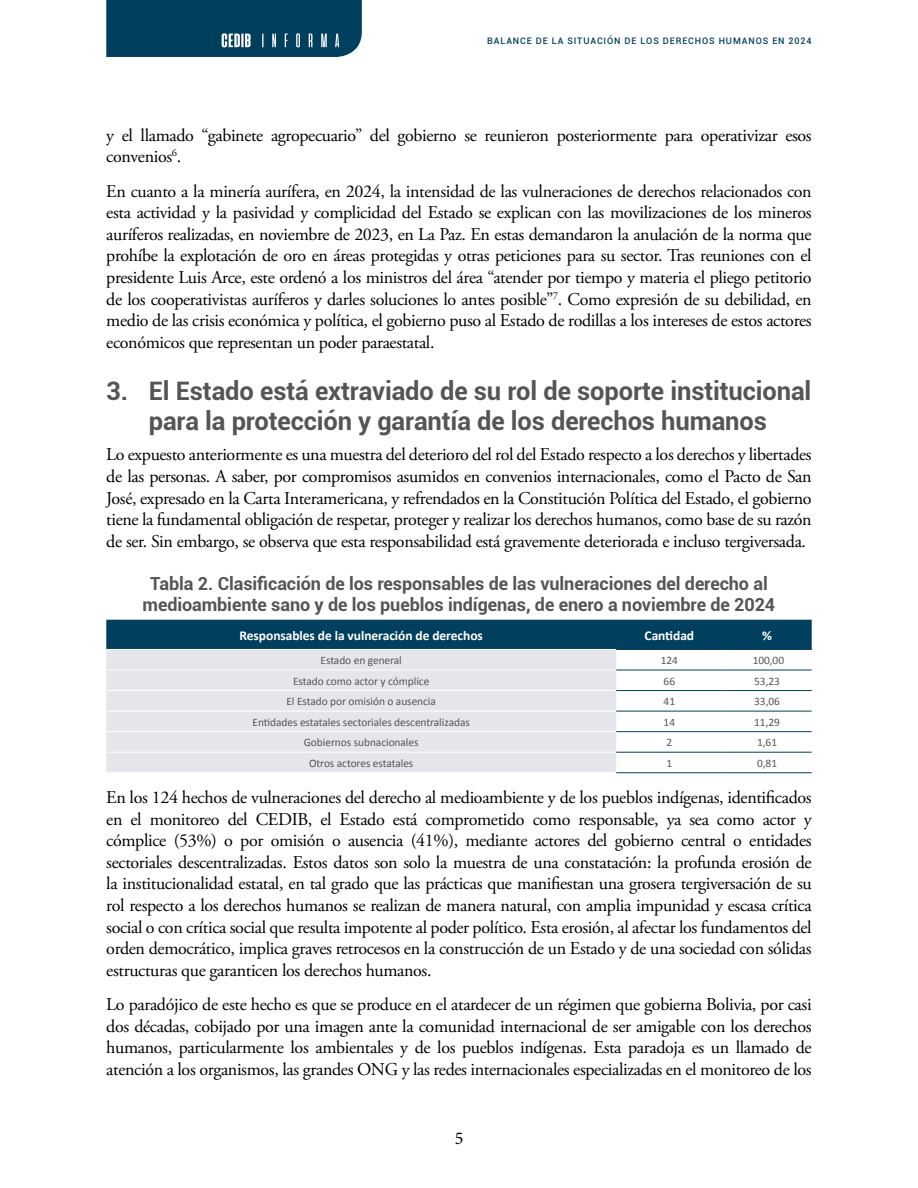
<style>
.page{position:relative;width:918px;height:1188px;background:#fff}
.page>*{position:absolute;margin:0;border:0;box-sizing:border-box;transform-origin:0 0}
.t1{font:700 25.5px/30.6px "Roboto";letter-spacing:-.005em;color:#555554;text-align:center}
.t2{font:18px/21.6px "Adobe Garamond Pro";letter-spacing:-.02em;color:#000;text-align:justify}
.t3{font:700 18px/21.6px "Roboto";letter-spacing:-.005em;color:#555554;text-align:center}
.t4{font:18px "Minion Pro";color:#000}
.t5{font:700 13.5px "Calibri";letter-spacing:-.005em;color:#fff}
.t6{font:11.4px "Calibri";letter-spacing:-.005em;color:#555554}
.t7{font:500 9px "Roboto";letter-spacing:.1em;color:#003f5d}
</style>
<div class="page">
<svg style="left:106px;top:0;width:256px;height:57px;background:#0b4764"></svg>
<div style="left:106px;top:620px;width:706px;height:29px;background:#003f5d"></div>
<div style="left:106px;top:650px;width:510px;height:122px;background:#e4e6ec"></div>
<hr style="left:106px;top:670px;width:510px;height:1px;background:#fff">
<hr style="left:106px;top:690px;width:510px;height:1px;background:#fff">
<hr style="left:106px;top:711px;width:510px;height:1px;background:#fff">
<hr style="left:106px;top:731px;width:510px;height:1px;background:#fff">
<hr style="left:106px;top:752px;width:510px;height:1px;background:#fff">
<hr style="left:616px;top:670px;width:107px;height:1px;background:#003f5d">
<hr style="left:723px;top:670px;width:89px;height:1px;background:#003f5d">
<hr style="left:616px;top:690px;width:107px;height:1px;background:#003f5d">
<hr style="left:723px;top:690px;width:89px;height:1px;background:#003f5d">
<hr style="left:616px;top:711px;width:107px;height:1px;background:#003f5d">
<hr style="left:723px;top:711px;width:89px;height:1px;background:#003f5d">
<hr style="left:616px;top:731px;width:107px;height:1px;background:#003f5d">
<hr style="left:723px;top:731px;width:89px;height:1px;background:#003f5d">
<hr style="left:616px;top:752px;width:107px;height:1px;background:#003f5d">
<hr style="left:723px;top:752px;width:89px;height:1px;background:#003f5d">
<hr style="left:616px;top:649px;width:107px;height:1px;background:#003f5d">
<hr style="left:616px;top:773px;width:107px;height:1px;background:#003f5d">
<hr style="left:723px;top:649px;width:89px;height:1px;background:#003f5d">
<hr style="left:723px;top:773px;width:89px;height:1px;background:#003f5d">
<p class="t7" style="left:487px;top:35px;width:326px">BALANCE DE LA SITUACIÓN DE LOS DERECHOS HUMANOS EN 2024</p>
<p class="t2" style="left:106px;top:125px;width:707px">y el llamado “gabinete agropecuario” del gobierno se reunieron posteriormente para operativizar esos convenios<sup>6</sup>.</p>
<p class="t2" style="left:106px;top:181px;width:707px">En cuanto a la minería aurífera, en 2024, la intensidad de las vulneraciones de derechos relacionados con esta actividad y la pasividad y complicidad del Estado se explican con las movilizaciones de los mineros auríferos realizadas, en noviembre de 2023, en La Paz. En estas demandaron la anulación de la norma que prohíbe la explotación de oro en áreas protegidas y otras peticiones para su sector. Tras reuniones con el presidente Luis Arce, este ordenó a los ministros del área “atender por tiempo y materia el pliego petitorio de los cooperativistas auríferos y darles soluciones lo antes posible”<sup>7</sup>. Como expresión de su debilidad, en medio de las crisis económica y política, el gobierno puso al Estado de rodillas a los intereses de estos actores económicos que representan un poder paraestatal.</p>
<h1 class="t1" style="left:106px;top:374px;width:707px">3. El Estado está extraviado de su rol de soporte institucional para la protección y garantía de los derechos humanos</h1>
<p class="t2" style="left:106px;top:444px;width:707px">Lo expuesto anteriormente es una muestra del deterioro del rol del Estado respecto a los derechos y libertades de las personas. A saber, por compromisos asumidos en convenios internacionales, como el Pacto de San José, expresado en la Carta Interamericana, y refrendados en la Constitución Política del Estado, el gobierno tiene la fundamental obligación de respetar, proteger y realizar los derechos humanos, como base de su razón de ser. Sin embargo, se observa que esta responsabilidad está gravemente deteriorada e incluso tergiversada.</p>
<p class="t3" style="left:143px;top:572px;width:634px">Tabla 2. Clasificación de los responsables de las vulneraciones del derecho al medioambiente sano y de los pueblos indígenas, de enero a noviembre de 2024</p>
<p class="t5" style="left:240px;top:626px;width:245px">Responsables de la vulneración de derechos</p>
<p class="t5" style="left:645px;top:626px;width:51px">Cantidad</p>
<p class="t5" style="left:762px;top:626px;width:11px">%</p>
<p class="t6" style="left:321px;top:653px;width:83px">Estado en general</p>
<p class="t6" style="left:661px;top:653px;width:19px">124</p>
<p class="t6" style="left:753px;top:653px;width:33px">100,00</p>
<p class="t6" style="left:293px;top:674px;width:138px">Estado como actor y cómplice</p>
<p class="t6" style="left:664px;top:674px;width:13px">66</p>
<p class="t6" style="left:754px;top:674px;width:27px">53,23</p>
<p class="t6" style="left:286px;top:694px;width:151px">El Estado por omisión o ausencia</p>
<p class="t6" style="left:664px;top:694px;width:13px">41</p>
<p class="t6" style="left:754px;top:694px;width:27px">33,06</p>
<p class="t6" style="left:253px;top:715px;width:219px">Entidades estatales sectoriales descentralizadas</p>
<p class="t6" style="left:664px;top:715px;width:13px">14</p>
<p class="t6" style="left:754px;top:715px;width:27px">11,29</p>
<p class="t6" style="left:304px;top:735px;width:116px">Gobiernos subnacionales</p>
<p class="t6" style="left:666px;top:735px;width:7px">2</p>
<p class="t6" style="left:757px;top:735px;width:22px">1,61</p>
<p class="t6" style="left:309px;top:756px;width:106px">Otros actores estatales</p>
<p class="t6" style="left:666px;top:756px;width:7px">1</p>
<p class="t6" style="left:757px;top:756px;width:22px">0,81</p>
<p class="t2" style="left:106px;top:787px;width:707px">En los 124 hechos de vulneraciones del derecho al medioambiente y de los pueblos indígenas, identificados en el monitoreo del CEDIB, el Estado está comprometido como responsable, ya sea como actor y cómplice (53%) o por omisión o ausencia (41%), mediante actores del gobierno central o entidades sectoriales descentralizadas. Estos datos son solo la muestra de una constatación: la profunda erosión de la institucionalidad estatal, en tal grado que las prácticas que manifiestan una grosera tergiversación de su rol respecto a los derechos humanos se realizan de manera natural, con amplia impunidad y escasa crítica social o con crítica social que resulta impotente al poder político. Esta erosión, al afectar los fundamentos del orden democrático, implica graves retrocesos en la construcción de un Estado y de una sociedad con sólidas estructuras que garanticen los derechos humanos.</p>
<p class="t2" style="left:106px;top:994px;width:707px">Lo paradójico de este hecho es que se produce en el atardecer de un régimen que gobierna Bolivia, por casi dos décadas, cobijado por una imagen ante la comunidad internacional de ser amigable con los derechos humanos, particularmente los ambientales y de los pueblos indígenas. Esta paradoja es un llamado de atención a los organismos, las grandes ONG y las redes internacionales especializadas en el monitoreo de los</p>
<p class="t4" style="left:455px;top:1126px;width:10px">5</p>
</div>
